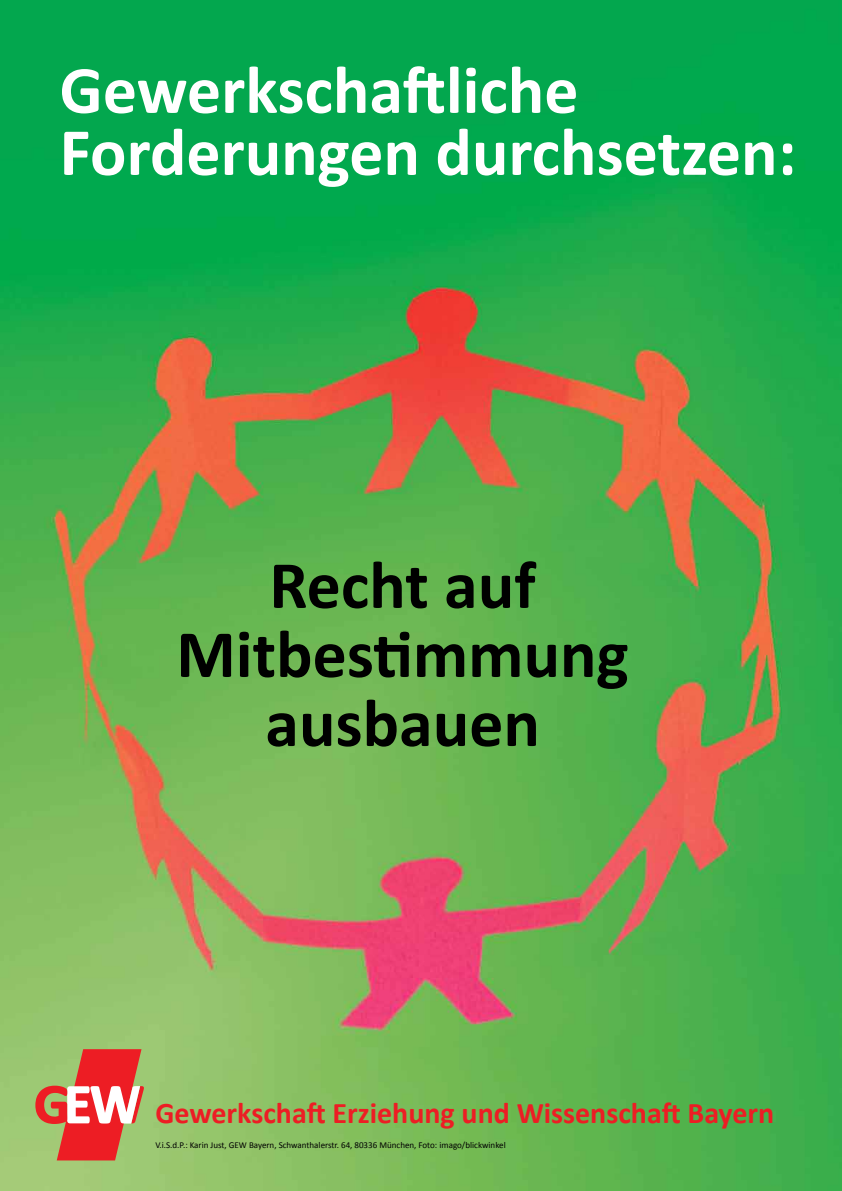
<style>
.page{position:relative;width:842px;height:1191px;background:#fff}
.page>*{position:absolute;margin:0;border:0;box-sizing:border-box;transform-origin:0 0}
.t1{font:700 68px/62px "Calibri";color:#fff}
.t2{font:700 68px/69px "Calibri";color:#000;text-align:center}
.t3{font:700 30px "Calibri";color:#ed1d24}
.t4{font:9px "Calibri";color:#000}
</style>
<div class="page">
<img style="left:0;top:0;width:842px;height:1191px">
<svg style="left:35px;top:1049px;width:108px;height:111px;background:#d3795e"></svg>
<h1 class="t1" style="left:60px;top:59px;width:738px">Gewerkschaftliche<br>Forderungen durchsetzen:</h1>
<h1 class="t2" style="left:176px;top:550px;width:454px">Recht auf<br>Mitbestimmung ausbauen</h1>
<h2 class="t3" style="left:155px;top:1094px;width:620px">Gewerkschaft Erziehung und Wissenschaft Bayern</h2>
<p class="t4" style="left:155px;top:1139px;width:352px">V.i.S.d.P.: Karin Just, GEW Bayern, Schwanthalerstr. 64, 80336 München, Foto: imago/blickwinkel</p>
</div>
